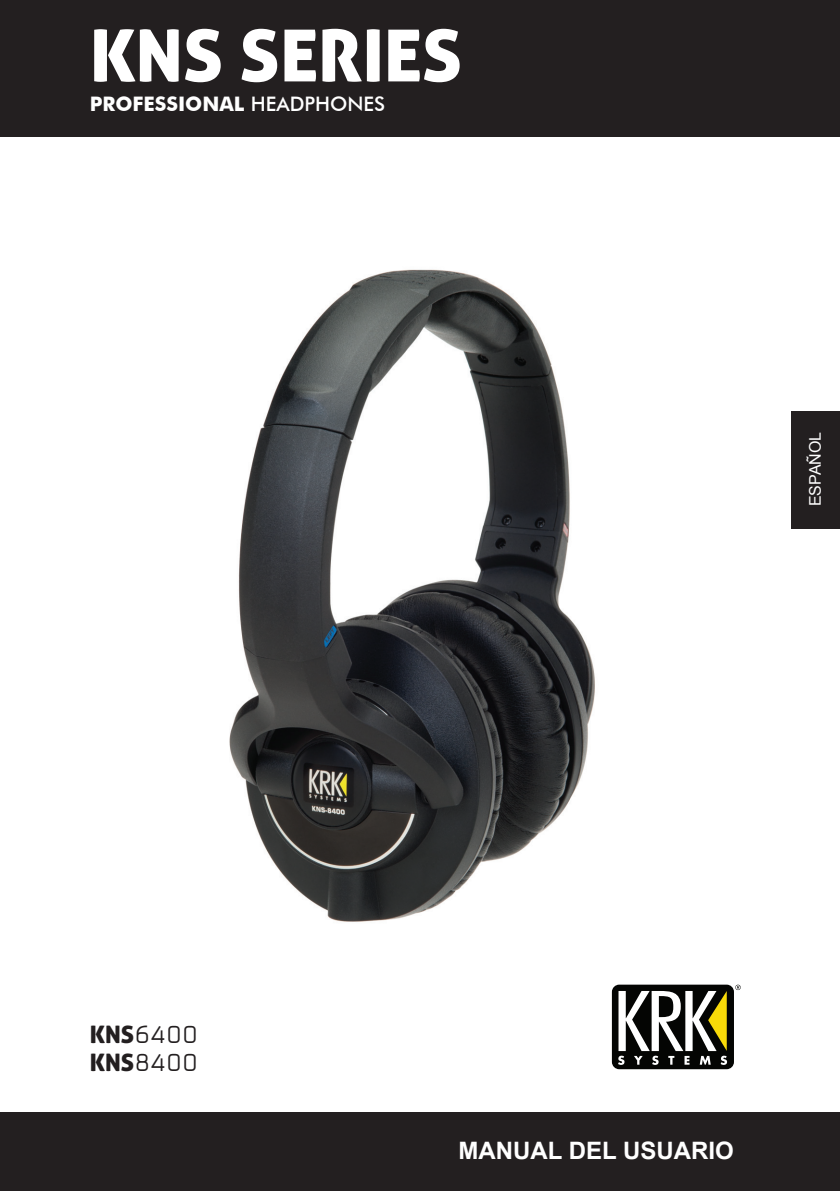
<style>
.page{position:relative;width:840px;height:1191px;background:#fff}
.page>*{position:absolute;margin:0;border:0;box-sizing:border-box;transform-origin:0 0}
.t1{font:72px "Aller Display";color:#fff}
.t2{font:700 24px "Arial";color:#fff}
.t3{font:300 24px/28.8px "Mono";color:#231f20}
.t4{font:700 20px "Futura BT";color:#fff}
.t5{font:16px "Arial";color:#fff}
.s1{font-weight:500}
.s2{font-family:"Aller Display";font-weight:400}
</style>
<div class="page">
<div style="left:0;top:0;width:839px;height:136px;background:#231f20"></div>
<div style="left:0;top:1111px;width:839px;height:80px;background:#231f20"></div>
<div style="left:791px;top:411px;width:48px;height:118px;background:#231f20"></div>
<div style="left:611px;top:984px;width:122px;height:85px;background:#040503;border-radius:7px"></div>
<svg style="left:735px;top:984px;width:5px;height:6px"></svg>
<svg style="left:618px;top:991px;width:108px;height:74px"></svg>
<img style="left:229px;top:269px;width:366px;height:653px">
<h1 class="t1" style="left:90px;top:10px;width:374px">KNS SERIES</h1>
<p class="t4" style="left:90px;top:92px;width:297px">PROFESSIONAL <span class="s1">HEADPHONES</span></p>
<p class="t5" style="left:804px;top:506px;width:76px;rotate:-90deg">ESPAÑOL</p>
<p class="t3" style="left:90px;top:1019px;width:110px"><span class="s2">KNS</span>6400<br><span class="s2">KNS</span>8400</p>
<p class="t2" style="left:458px;top:1134px;width:277px">MANUAL DEL USUARIO</p>
</div>
